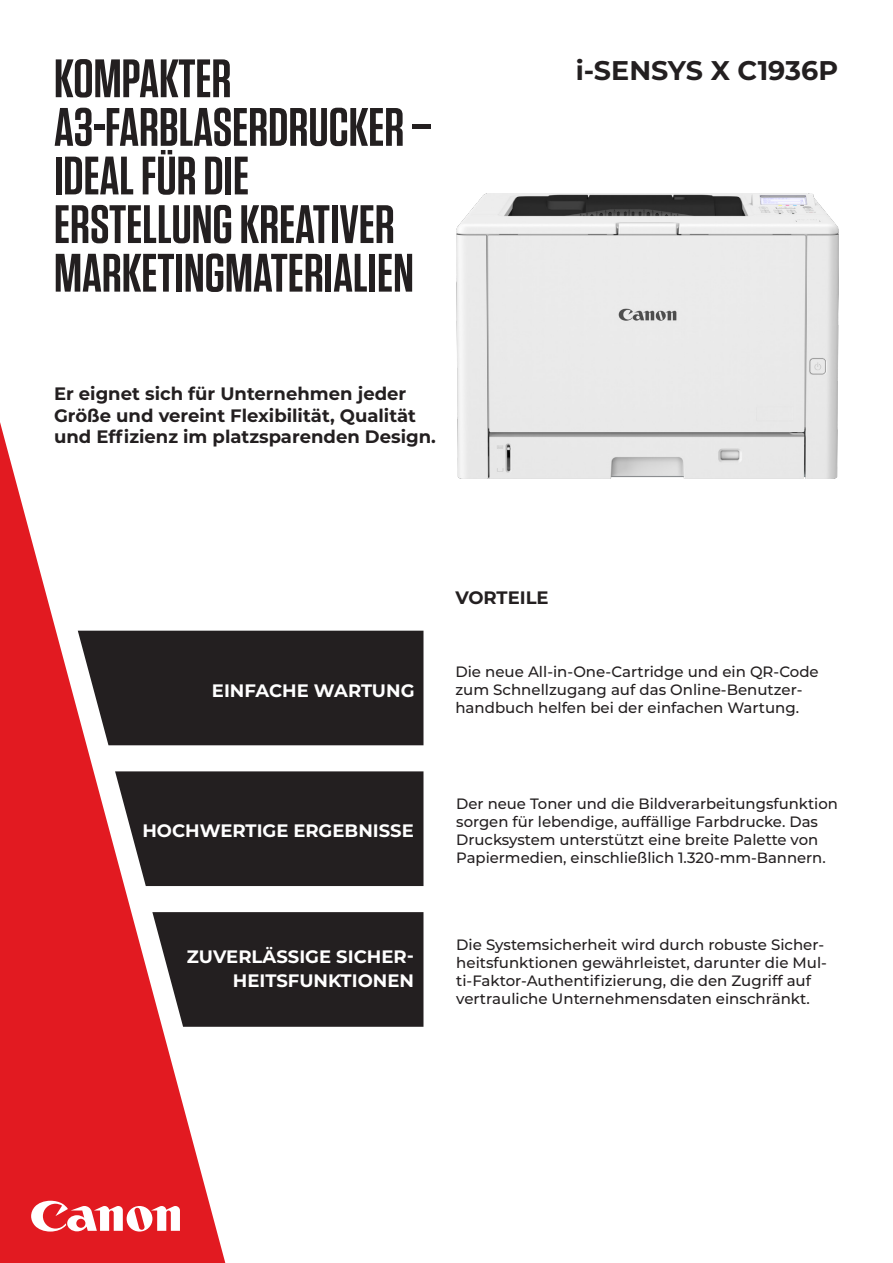
<style>
.page{position:relative;width:893px;height:1263px;background:#fff}
.page>*{position:absolute;margin:0;border:0;box-sizing:border-box;transform-origin:0 0}
.t1{font:600 54px/48.6px "Tungsten";color:#231f20}
.t2{font:700 27px "Montserrat";color:#231f20}
.t3{font:700 18px/21.6px "Montserrat";color:#231f20}
.t4{font:700 18px/24px "Montserrat";color:#fff;text-align:right}
.t5{font:500 15px/18px "Montserrat";color:#231f20}
</style>
<div class="page">
<svg style="left:0;top:422px;width:225px;height:841px;fill:#e21a21"></svg>
<svg style="left:31px;top:1201px;width:149px;height:30px"></svg>
<svg style="left:152px;top:912px;width:272px;height:115px;background:#302b2c"></svg>
<div style="left:115px;top:771px;width:309px;height:115px;background:#231f20"></div>
<div style="left:78px;top:631px;width:346px;height:114px;background:#231f20"></div>
<img style="left:456px;top:194px;width:382px;height:285px">
<p class="t1" style="left:54px;top:55px;width:379px">KOMPAKTER<br>A3-FARBLASERDRUCKER –<br>IDEAL FÜR DIE<br>ERSTELLUNG KREATIVER<br>MARKETINGMATERIALIEN</p>
<p class="t3" style="left:54px;top:382px;width:383px">Er eignet sich für Unternehmen jeder<br>Größe und vereint Flexibilität, Qualität und Effizienz im platzsparenden Design.</p>
<p class="t2" style="left:576px;top:51px;width:264px">i-SENSYS X C1936P</p>
<p class="t4" style="left:212px;top:677px;width:204px">EINFACHE WARTUNG</p>
<p class="t4" style="left:142px;top:818px;width:273px">HOCHWERTIGE ERGEBNISSE</p>
<p class="t4" style="left:187px;top:944px;width:229px">ZUVERLÄSSIGE SICHER-<br>HEITSFUNKTIONEN</p>
<p class="t3" style="left:455px;top:586px;width:95px">VORTEILE</p>
<p class="t5" style="left:455px;top:662px;width:365px">Die neue All-in-One-Cartridge und ein QR-Code zum Schnellzugang auf das Online-Benutzer-</p>
<p class="t5" style="left:455px;top:698px;width:345px">handbuch helfen bei der einfachen Wartung.</p>
<p class="t5" style="left:456px;top:794px;width:383px">Der neue Toner und die Bildverarbeitungsfunktion sorgen für lebendige, auffällige Farbdrucke. Das Drucksystem unterstützt eine breite Palette von Papiermedien, einschließlich 1.320-mm-Bannern.</p>
<p class="t5" style="left:456px;top:935px;width:372px">Die Systemsicherheit wird durch robuste Sicher&shy;heitsfunktionen gewährleistet, darunter die Mul&shy;ti-Faktor-Authentifizierung, die den Zugriff auf vertrauliche Unternehmensdaten einschränkt.</p>
</div>
